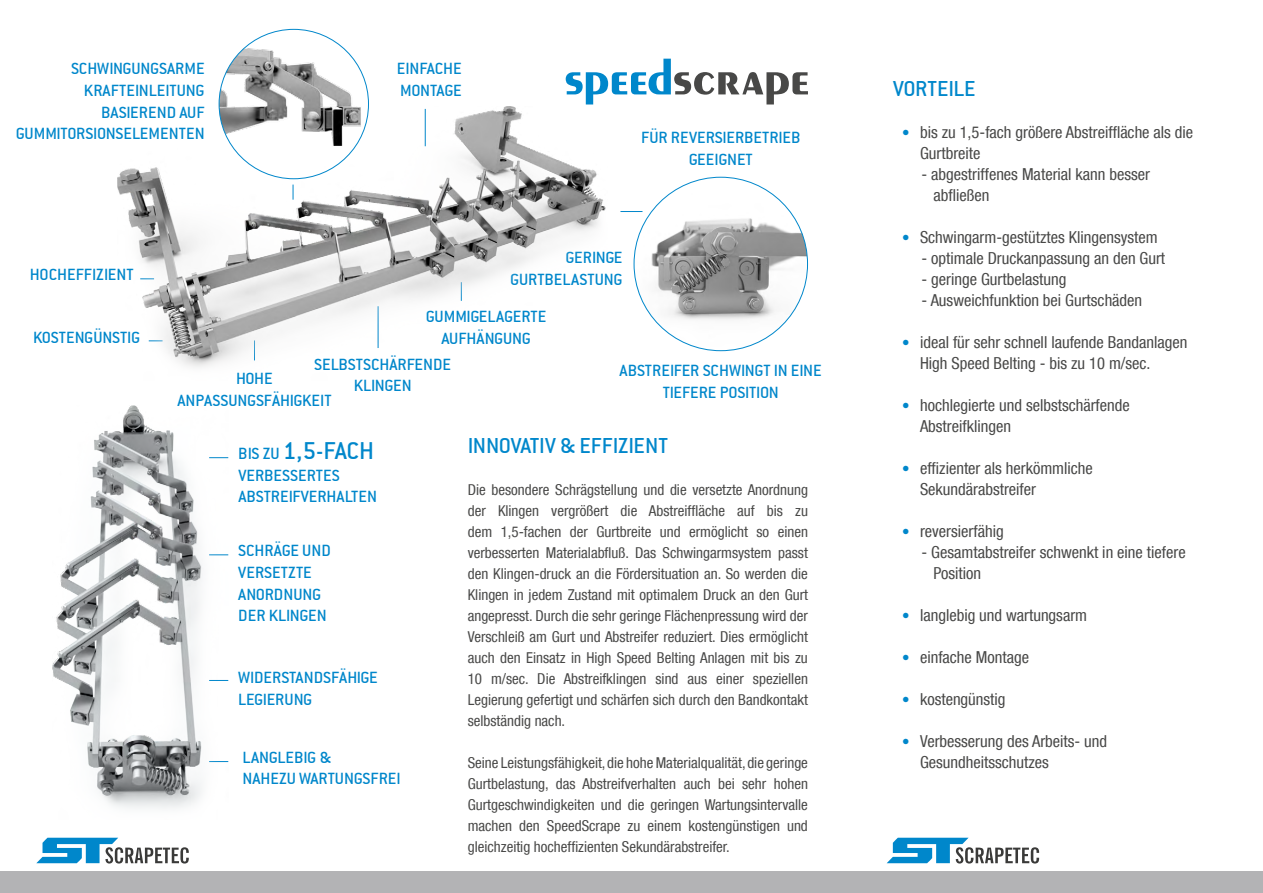
<style>
.page{position:relative;width:1263px;height:893px;background:#fff}
.page>*{position:absolute;margin:0;border:0;box-sizing:border-box;transform-origin:0 0}
.t1{font:27px "Conduit ITC";color:#0087cb}
.t2{font:24px "Conduit ITC";letter-spacing:-.01em;color:#0087cb}
.t3{font:18px/21.6px "Conduit ITC";color:#0087cb}
.t4{font:condensed 16.5px/21px "Helvetica Neue LT Com";color:#484847}
.t5{font:condensed 15px/21px "Helvetica Neue LT Com";color:#484847;text-align:justify}
.s1{font-size:18px}
.s2{font-family:"DIN";font-stretch:normal;color:#0087cb}
</style>
<div class="page">
<div style="left:0;top:871px;width:1263px;height:22px;background:#b3b3b5"></div>
<svg style="left:620px;top:211px;width:22px;height:1px"></svg>
<img style="left:634px;top:177px;width:173px;height:174px;border-radius:87px">
<img style="left:219px;top:42px;width:142px;height:64px">
<svg style="left:566px;top:59px;width:242px;height:45px"></svg>
<svg style="left:887px;top:838px;width:152px;height:25px"></svg>
<svg style="left:36px;top:838px;width:153px;height:25px"></svg>
<img style="left:118px;top:106px;width:488px;height:261px">
<img style="left:52px;top:406px;width:176px;height:403px">
<p class="t3" style="left:16px;top:58px;width:190px;text-align:right">SCHWINGUNGSARME<br>KRAFTEINLEITUNG<br>BASIEREND AUF<br>GUMMITORSIONSELEMENTEN</p>
<p class="t3" style="left:30px;top:263px;width:105px">HOCHEFFIZIENT</p>
<p class="t3" style="left:33px;top:326px;width:109px">KOSTENGÜNSTIG</p>
<p class="t3" style="left:397px;top:58px;width:66px">EINFACHE<br>MONTAGE</p>
<p class="t3" style="left:641px;top:127px;width:161px;text-align:center">FÜR REVERSIERBETRIEB<br>GEEIGNET</p>
<p class="t3" style="left:510px;top:247px;width:114px;text-align:right">GERINGE<br>GURTBELASTUNG</p>
<p class="t3" style="left:426px;top:305px;width:122px;text-align:center">GUMMIGELAGERTE<br>AUFHÄNGUNG</p>
<p class="t3" style="left:314px;top:353px;width:139px;text-align:center">SELBSTSCHÄRFENDE<br>KLINGEN</p>
<p class="t3" style="left:177px;top:368px;width:156px;text-align:center">HOHE<br>ANPASSUNGSFÄHIGKEIT</p>
<h1 class="t1" style="left:238px;top:436px;width:137px"><span class="s1">BIS ZU</span> 1,5-FACH</h1>
<p class="t3" style="left:238px;top:464px;width:140px">VERBESSERTES<br>ABSTREIFVERHALTEN</p>
<p class="t3" style="left:238px;top:540px;width:94px">SCHRÄGE UND<br>VERSETZTE<br>ANORDNUNG<br>DER KLINGEN</p>
<p class="t3" style="left:238px;top:667px;width:141px">WIDERSTANDSFÄHIGE<br>LEGIERUNG</p>
<p class="t3" style="left:242px;top:746px;width:160px">LANGLEBIG &amp;<br>NAHEZU WARTUNGSFREI</p>
<p class="t3" style="left:620px;top:360px;width:204px;text-align:center">ABSTREIFER SCHWINGT IN EINE<br>TIEFERE POSITION</p>
<h2 class="t2" style="left:468px;top:432px;width:202px">INNOVATIV &amp; EFFIZIENT</h2>
<p class="t5" style="left:468px;top:479px;width:342px">Die besondere Schrägstellung und die versetzte Anordnung der Klingen vergrößert die Abstreiffläche auf bis zu dem 1,5-fachen der Gurtbreite und ermöglicht so einen verbesserten Materialabfluß. Das Schwingarmsystem passt den Klingen-druck an die Fördersituation an. So werden die Klingen in jedem Zustand mit optimalem Druck an den Gurt angepresst. Durch die sehr geringe Flächenpressung wird der Verschleiß am Gurt und Abstreifer reduziert. Dies ermöglicht auch den Einsatz in High Speed Belting Anlagen mit bis zu 10 m/sec. Die Abstreifklingen sind aus einer speziellen Legierung gefertigt und schärfen sich durch den Bandkontakt selbständig nach.</p>
<p class="t5" style="left:468px;top:752px;width:342px">Seine Leistungsfähigkeit, die hohe Materialqualität, die geringe Gurtbelastung, das Abstreifverhalten auch bei sehr hohen Gurtgeschwindigkeiten und die geringen Wartungsintervalle machen den SpeedScrape zu einem kostengünstigen und gleichzeitig hocheffizienten Sekundärabstreifer.</p>
<h2 class="t2" style="left:893px;top:75px;width:84px">VORTEILE</h2>
<p class="t4" style="left:920px;top:121px;width:275px;text-indent:-18px"><span class="s2">•</span> bis zu 1,5-fach größere Abstreiffläche als die<br>Gurtbreite</p>
<p class="t4" style="left:933px;top:163px;width:218px;text-indent:-12px">- abgestriffenes Material kann besser abfließen</p>
<p class="t4" style="left:901px;top:226px;width:258px"><span class="s2">•</span> Schwingarm-gestütztes Klingensystem</p>
<p class="t4" style="left:921px;top:247px;width:245px">- optimale Druckanpassung an den Gurt</p>
<p class="t4" style="left:921px;top:269px;width:146px">- geringe Gurtbelastung</p>
<p class="t4" style="left:921px;top:290px;width:222px">- Ausweichfunktion bei Gurtschäden</p>
<p class="t4" style="left:920px;top:331px;width:269px;text-indent:-18px"><span class="s2">•</span> ideal für sehr schnell laufende Bandanlagen<br>High Speed Belting - bis zu 10 m/sec.</p>
<p class="t4" style="left:920px;top:394px;width:211px;text-indent:-18px"><span class="s2">•</span> hochlegierte und selbstschärfende<br>Abstreifklingen</p>
<p class="t4" style="left:920px;top:457px;width:174px;text-indent:-18px"><span class="s2">•</span> effizienter als herkömmliche<br>Sekundärabstreifer</p>
<p class="t4" style="left:901px;top:520px;width:104px"><span class="s2">•</span> reversierfähig</p>
<p class="t4" style="left:933px;top:541px;width:254px;text-indent:-12px">- Gesamtabstreifer schwenkt in eine tiefere<br>Position</p>
<p class="t4" style="left:901px;top:604px;width:187px"><span class="s2">•</span> langlebig und wartungsarm</p>
<p class="t4" style="left:901px;top:646px;width:129px"><span class="s2">•</span> einfache Montage</p>
<p class="t4" style="left:901px;top:688px;width:106px"><span class="s2">•</span> kostengünstig</p>
<p class="t4" style="left:920px;top:730px;width:189px;text-indent:-18px"><span class="s2">•</span> Verbesserung des Arbeits- und<br>Gesundheitsschutzes</p>
</div>
